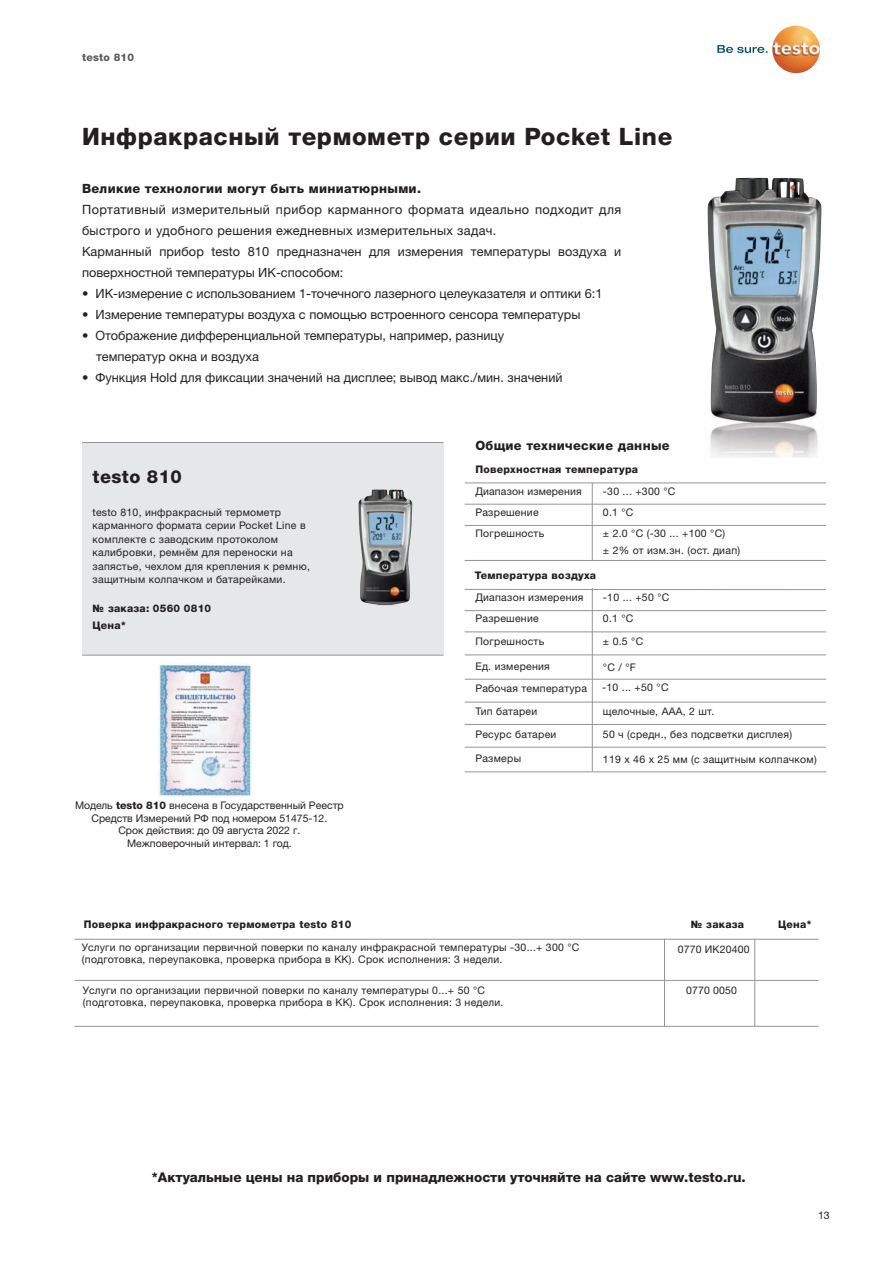
<style>
.page{position:relative;width:893px;height:1263px;background:#fff}
.page>*{position:absolute;margin:0;border:0;box-sizing:border-box;transform-origin:0 0}
.t1{font:800 24px "Helvetica Neue LTW1 G";letter-spacing:.025em;color:#231f20}
.t2{font:800 18px "Helvetica Neue LTW1 G";letter-spacing:.025em;color:#231f20}
.t3{font:800 13.5px "Helvetica Neue LTW1 G";color:#231f20}
.t4{font:12.75px/21px "Helvetica Neue LTW1 G";color:#231f20}
.t5{font:800 12.75px "Helvetica Neue LTW1 G";letter-spacing:.025em;color:#231f20}
.t6{font:10.5px/13.5px "Helvetica Neue LTW1 G";letter-spacing:.025em;color:#231f20}
.t7{font:10.5px/12.6px "Helvetica Neue LTW1 G";color:#231f20;text-align:center}
.t8{font:800 10.5px/16.5px "Helvetica Neue LTW1 G";letter-spacing:.025em;color:#231f20}
.t9{font:800 10.5px "Helvetica Neue LTW1 G";letter-spacing:.025em;color:#57585a}
.s1{font-weight:800}
</style>
<div class="page">
<svg style="left:717px;top:45px;width:50px;height:8px"></svg>
<img style="left:772px;top:26px;width:48px;height:47px;border-radius:50%">
<div style="left:82px;top:442px;width:361px;height:213px;background:#e6e7e9"></div>
<hr style="left:82px;top:442px;width:361px;height:1px;background:#939598">
<hr style="left:82px;top:655px;width:361px;height:1px;background:#939598">
<img style="left:359px;top:489px;width:53px;height:116px">
<hr style="left:465px;top:482px;width:361px;height:1px;background:#939598">
<hr style="left:465px;top:504px;width:361px;height:1px;background:#939598">
<hr style="left:465px;top:525px;width:361px;height:1px;background:#939598">
<hr style="left:465px;top:560px;width:361px;height:1px;background:#939598">
<hr style="left:465px;top:589px;width:361px;height:1px;background:#939598">
<hr style="left:465px;top:610px;width:361px;height:1px;background:#939598">
<hr style="left:465px;top:631px;width:361px;height:1px;background:#939598">
<hr style="left:465px;top:654px;width:361px;height:1px;background:#939598">
<hr style="left:465px;top:679px;width:361px;height:1px;background:#939598">
<hr style="left:465px;top:724px;width:361px;height:1px;background:#939598">
<hr style="left:465px;top:747px;width:361px;height:1px;background:#939598">
<hr style="left:592px;top:482px;width:1px;height:79px;background:#939598">
<img style="left:707px;top:178px;width:115px;height:280px">
<hr style="left:592px;top:588px;width:1px;height:183px;background:#939598">
<hr style="left:465px;top:702px;width:361px;height:1px;background:#939598">
<hr style="left:465px;top:771px;width:361px;height:1px;background:#939598">
<img style="left:158px;top:664px;width:93px;height:132px">
<hr style="left:74px;top:939px;width:745px;height:1px;background:#939598">
<hr style="left:664px;top:939px;width:1px;height:87px;background:#939598">
<hr style="left:754px;top:939px;width:1px;height:87px;background:#939598">
<hr style="left:74px;top:980px;width:745px;height:1px;background:#939598">
<hr style="left:74px;top:1026px;width:745px;height:1px;background:#939598">
<p class="t9" style="left:82px;top:53px;width:54px">testo 810</p>
<h1 class="t1" style="left:82px;top:128px;width:592px">Инфракрасный термометр серии Pocket Line</h1>
<p class="t5" style="left:82px;top:184px;width:341px">Великие технологии могут быть миниатюрными.</p>
<p class="t4" style="left:82px;top:200px;width:541px">Портативный измерительный прибор карманного формата идеально подходит для быстрого и удобного решения ежедневных измерительных задач.<br>Карманный прибор testo 810 предназначен для измерения температуры воздуха и поверхностной температуры ИК-способом:</p>
<p class="t4" style="left:82px;top:284px;width:522px">• ИК-измерение с использованием 1-точечного лазерного целеуказателя и оптики 6:1</p>
<p class="t4" style="left:82px;top:305px;width:500px">• Измерение температуры воздуха с помощью встроенного сенсора температуры</p>
<p class="t4" style="left:96px;top:326px;width:409px;text-indent:-14px">• Отображение дифференциальной температуры, например, разницу температур окна и воздуха</p>
<p class="t4" style="left:82px;top:368px;width:482px">• Функция Hold для фиксации значений на дисплее; вывод макс./мин. значений</p>
<h2 class="t2" style="left:93px;top:470px;width:91px">testo 810</h2>
<p class="t6" style="left:93px;top:506px;width:219px">testo 810, инфракрасный термометр карманного формата серии Pocket Line в комплекте с заводским протоколом калибровки, ремнём для переноски на запястье, чехлом для крепления к ремню, защитным колпачком и батарейками.</p>
<p class="t8" style="left:93px;top:601px;width:120px">№ заказа: 0560 0810<br>Цена*</p>
<p class="t7" style="left:75px;top:800px;width:270px">Модель <span class="s1">testo 810</span> внесена в Государственный Реестр Средств Измерений РФ под номером 51475-12.<br>Срок действия: до 09 августа 2022 г.<br>Межповерочный интервал: 1 год.</p>
<p class="t5" style="left:475px;top:440px;width:196px">Общие технические данные</p>
<p class="t8" style="left:475px;top:462px;width:164px">Поверхностная температура</p>
<p class="t6" style="left:475px;top:485px;width:108px">Диапазон измерения</p>
<p class="t6" style="left:603px;top:485px;width:74px">-30 ... +300 °C</p>
<p class="t6" style="left:475px;top:506px;width:65px">Разрешение</p>
<p class="t6" style="left:603px;top:506px;width:32px">0.1 °С</p>
<p class="t6" style="left:475px;top:528px;width:70px">Погрешность</p>
<p class="t6" style="left:603px;top:526px;width:139px;line-height:16.5px">± 2.0 °С (-30 ... +100 °С)<br>± 2% от изм.зн. (ост. диап)</p>
<p class="t8" style="left:475px;top:568px;width:123px">Температура воздуха</p>
<p class="t6" style="left:475px;top:592px;width:110px">Диапазон измерения</p>
<p class="t6" style="left:603px;top:592px;width:68px">-10 ... +50 °C</p>
<p class="t6" style="left:475px;top:613px;width:65px">Разрешение</p>
<p class="t6" style="left:603px;top:613px;width:32px">0.1 °С</p>
<p class="t6" style="left:475px;top:636px;width:70px">Погрешность</p>
<p class="t6" style="left:603px;top:636px;width:42px">± 0.5 °С</p>
<p class="t6" style="left:475px;top:660px;width:76px">Ед. измерения</p>
<p class="t6" style="left:603px;top:662px;width:34px">°C / °F</p>
<p class="t6" style="left:475px;top:705px;width:63px">Тип батареи</p>
<p class="t6" style="left:603px;top:705px;width:113px">щелочные, ААА, 2 шт.</p>
<p class="t6" style="left:475px;top:728px;width:83px">Ресурс батареи</p>
<p class="t6" style="left:603px;top:728px;width:191px">50 ч (средн., без подсветки дисплея)</p>
<p class="t6" style="left:475px;top:683px;width:113px">Рабочая температура</p>
<p class="t6" style="left:602px;top:682px;width:68px">-10 ... +50 °C</p>
<p class="t6" style="left:475px;top:752px;width:47px">Размеры</p>
<p class="t6" style="left:603px;top:754px;width:215px">119 х 46 х 25 мм (с защитным колпачком)</p>
<p class="t8" style="left:84px;top:916px;width:269px">Поверка инфракрасного термометра testo 810</p>
<p class="t8" style="left:691px;top:916px;width:55px">№ заказа</p>
<p class="t6" style="left:678px;top:943px;width:73px">0770 ИК20400</p>
<p class="t6" style="left:82px;top:942px;width:499px;line-height:12px">Услуги по организации первичной поверки по каналу инфракрасной температуры -30...+ 300 °C (подготовка, переупаковка, проверка прибора в КК). Срок исполнения: 3 недели.</p>
<p class="t6" style="left:83px;top:984px;width:404px">Услуги по организации первичной поверки по каналу температуры 0...+ 50 °C</p>
<p class="t6" style="left:686px;top:985px;width:52px">0770 0050</p>
<p class="t6" style="left:83px;top:996px;width:422px">(подготовка, переупаковка, проверка прибора в КК). Срок исполнения: 3 недели.</p>
<p class="t8" style="left:778px;top:916px;width:35px">Цена*</p>
<p class="t3" style="left:152px;top:1172px;width:595px">*Актуальные цены на приборы и принадлежности уточняйте на сайте www.testo.ru.</p>
<p class="t6" style="left:818px;top:1210px;width:13px">13</p>
</div>
